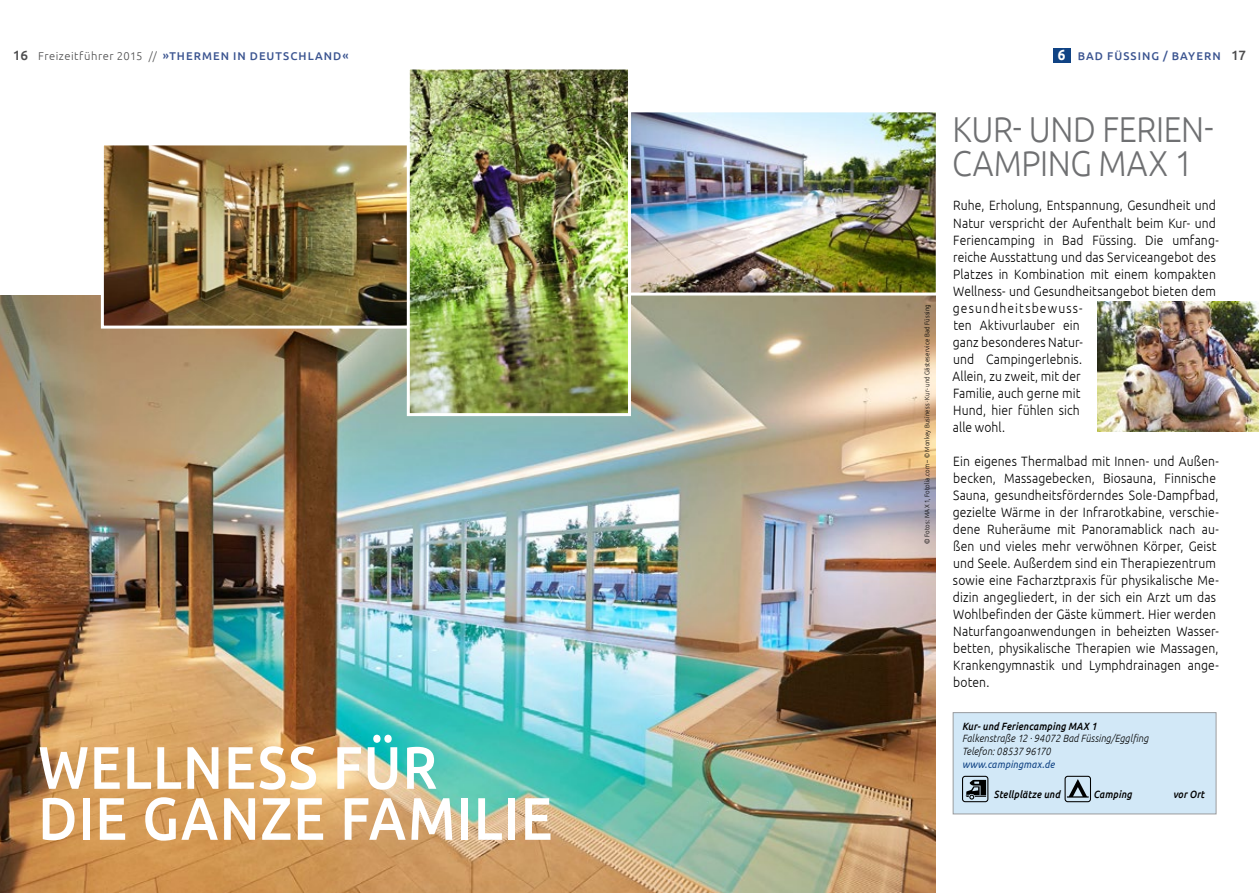
<style>
.page{position:relative;width:1259px;height:893px;background:#fff}
.page>*{position:absolute;margin:0;border:0;box-sizing:border-box;transform-origin:0 0}
.t1{font:500 60px/51px "Ubuntu";letter-spacing:.02em;color:#fff;scale:.9 1}
.t2{font:300 36px/34px "Ubuntu";letter-spacing:-.01em;color:#6f7072;scale:.9 1}
.t3{font:300 13.5px/17px "Ubuntu";letter-spacing:.01em;color:#000;scale:.9 1}
.t4{font:500 11.25px "Ubuntu";letter-spacing:.095em;color:#3c5591}
.t5{font:italic 300 10.5px/12.8px "Ubuntu";letter-spacing:.01em;color:#000;scale:.9 1}
.t6{font:italic 500 10.5px "Ubuntu";letter-spacing:.015em;color:#000;scale:.9 1}
.t7{font:italic 10.5px "Ubuntu";letter-spacing:.02em;color:#104384;scale:.9 1}
.t8{font:300 6.75px "Ubuntu";letter-spacing:.025em;color:#000}
.s1{font-size:13.5px;color:#4d4d4e}
.s2{font-weight:300;color:#4d4d4e}
.s3{font-weight:700;font-size:15px;color:#fff}
</style>
<div class="page">
<img style="left:0;top:296px;width:935px;height:597px">
<img style="left:105px;top:146px;width:301px;height:179px">
<div style="left:101px;top:142px;width:309px;height:187px;border:3px solid #fff"></div>
<img style="left:411px;top:71px;width:216px;height:341px">
<div style="left:407px;top:67px;width:224px;height:349px;border:3px solid #fff"></div>
<img style="left:632px;top:113px;width:302px;height:179px">
<div style="left:628px;top:109px;width:310px;height:187px;border:3px solid #fff"></div>
<img style="left:1097px;top:301px;width:162px;height:130px">
<div style="left:953px;top:713px;width:263px;height:101px;background:#d2e8f7"></div>
<svg style="left:962px;top:776px;width:26px;height:26px"></svg>
<svg style="left:1064px;top:776px;width:27px;height:26px"></svg>
<div style="left:952px;top:712px;width:264px;height:102px;border:1px solid #9b9c9e"></div>
<div style="left:1053px;top:48px;width:17px;height:15px;background:#104384"></div>
<p class="t4" style="left:13px;top:48px;width:337px"><span class="s1">16</span> <span class="s2">Freizeitführer 2015 //</span> »THERMEN IN DEUTSCHLAND«</p>
<p class="t4" style="left:1057px;top:48px;width:190px"><span class="s3">6</span> BAD FÜSSING / BAYERN <span class="s1">17</span></p>
<h1 class="t1" style="left:38px;top:740px;width:572px">WELLNESS FÜR<br>DIE GANZE FAMILIE</h1>
<p class="t8" style="left:923px;top:544px;width:242px;rotate:-90deg">© Fotos: MAX 1, Fotolia.com – © Monkey Business · Kur- und Gästeservice Bad Füssing</p>
<h2 class="t2" style="left:952px;top:112px;width:292px">KUR- UND FERIEN-<br>CAMPING MAX 1</h2>
<p class="t3" style="left:952px;top:197px;width:297px">Ruhe, Erholung, Entspannung, Gesundheit und<br>Natur verspricht der Aufenthalt beim Kur- und<br>Feriencamping in Bad Füssing. Die umfang&shy;reiche Ausstattung und das Serviceangebot des<br>Platzes in Kombination mit einem kompakten<br>Wellness- und Gesundheitsangebot bieten dem gesundheitsbewuss-<br>ten Aktivurlauber ein<br>ganz besonderes Natur-<br>und Campingerlebnis.<br>Allein, zu zweit, mit der<br>Familie, auch gerne mit<br>Hund, hier fühlen sich<br>alle wohl.</p>
<p class="t3" style="left:952px;top:452px;width:297px">Ein eigenes Thermalbad mit Innen- und Außen&shy;becken, Massagebecken, Biosauna, Finnische Sauna, gesundheitsförderndes Sole-Dampfbad, gezielte Wärme in der Infrarotkabine, verschie&shy;dene Ruheräume mit Panoramablick nach au&shy;ßen und vieles mehr verwöhnen Körper, Geist und Seele. Außerdem sind ein Therapiezentrum sowie eine Facharztpraxis für physikalische Me&shy;dizin angegliedert, in der sich ein Arzt um das Wohlbefinden der Gäste kümmert. Hier werden Naturfangoanwendungen in beheizten Wasser&shy;betten, physikalische Therapien wie Massagen, Krankengymnastik und Lymphdrainagen ange&shy;boten.</p>
<p class="t6" style="left:962px;top:719px;width:151px">Kur- und Feriencamping MAX 1</p>
<p class="t5" style="left:962px;top:732px;width:209px">Falkenstraße 12 · 94072 Bad Füssing/Egglfing<br>Telefon: 08537 96170</p>
<p class="t7" style="left:962px;top:758px;width:104px">www.campingmax.de</p>
<p class="t6" style="left:994px;top:787px;width:75px">Stellplätze und</p>
<p class="t6" style="left:1093px;top:787px;width:44px">Camping</p>
<p class="t6" style="left:1173px;top:787px;width:36px">vor Ort</p>
</div>
